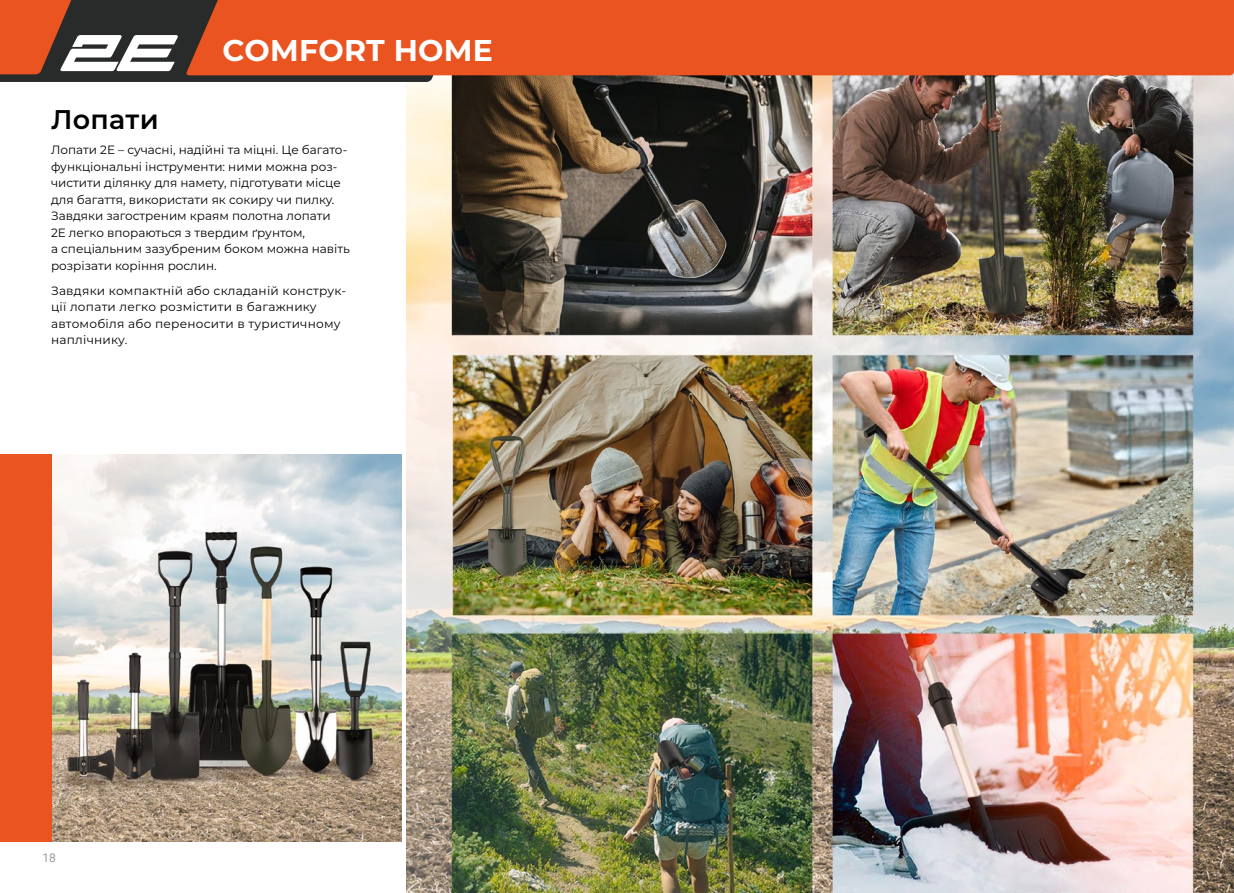
<style>
.page{position:relative;width:1234px;height:893px;background:#fff}
.page>*{position:absolute;margin:0;border:0;box-sizing:border-box;transform-origin:0 0}
.t1{font:700 30px "Montserrat";letter-spacing:.01em;color:#fff}
.t2{font:600 27px "Montserrat";letter-spacing:.01em;color:#000}
.t3{font:12px/16.5px "Montserrat";color:#000}
.t4{font:12px/16.5px "Montserrat";letter-spacing:.02em;color:#000}
.t5{font:12px "Roboto";color:#9c9c9d}
</style>
<div class="page">
<img style="left:406px;top:75px;width:827px;height:818px">
<img style="left:51px;top:454px;width:350px;height:388px">
<div style="left:0;top:454px;width:51px;height:388px;background:#ea5421"></div>
<div style="left:484px;top:0;width:749px;height:75px;background:#ea5421"></div>
<svg style="left:0;top:0;width:484px;height:82px;background:#b45434"></svg>
<h1 class="t1" style="left:222px;top:29px;width:272px">COMFORT HOME</h1>
<h2 class="t2" style="left:51px;top:100px;width:109px">Лопати</h2>
<p class="t3" style="left:51px;top:141px;width:300px">Лопати 2Е – сучасні, надійні та міцні. Це багато&shy;функціональні інструменти: ними можна роз&shy;чистити ділянку для намету, підготувати місце для багаття, використати як сокиру чи пилку.<br>Завдяки загостреним краям полотна лопати<br>2Е легко впораються з твердим ґрунтом,<br>а спеціальним зазубреним боком можна навіть розрізати коріння рослин.</p>
<p class="t4" style="left:51px;top:282px;width:296px">Завдяки компактній або складаній конструк&shy;ції лопати легко розмістити в багажнику автомобіля або переносити в туристичному наплічнику.</p>
<p class="t5" style="left:42px;top:849px;width:15px">18</p>
</div>
